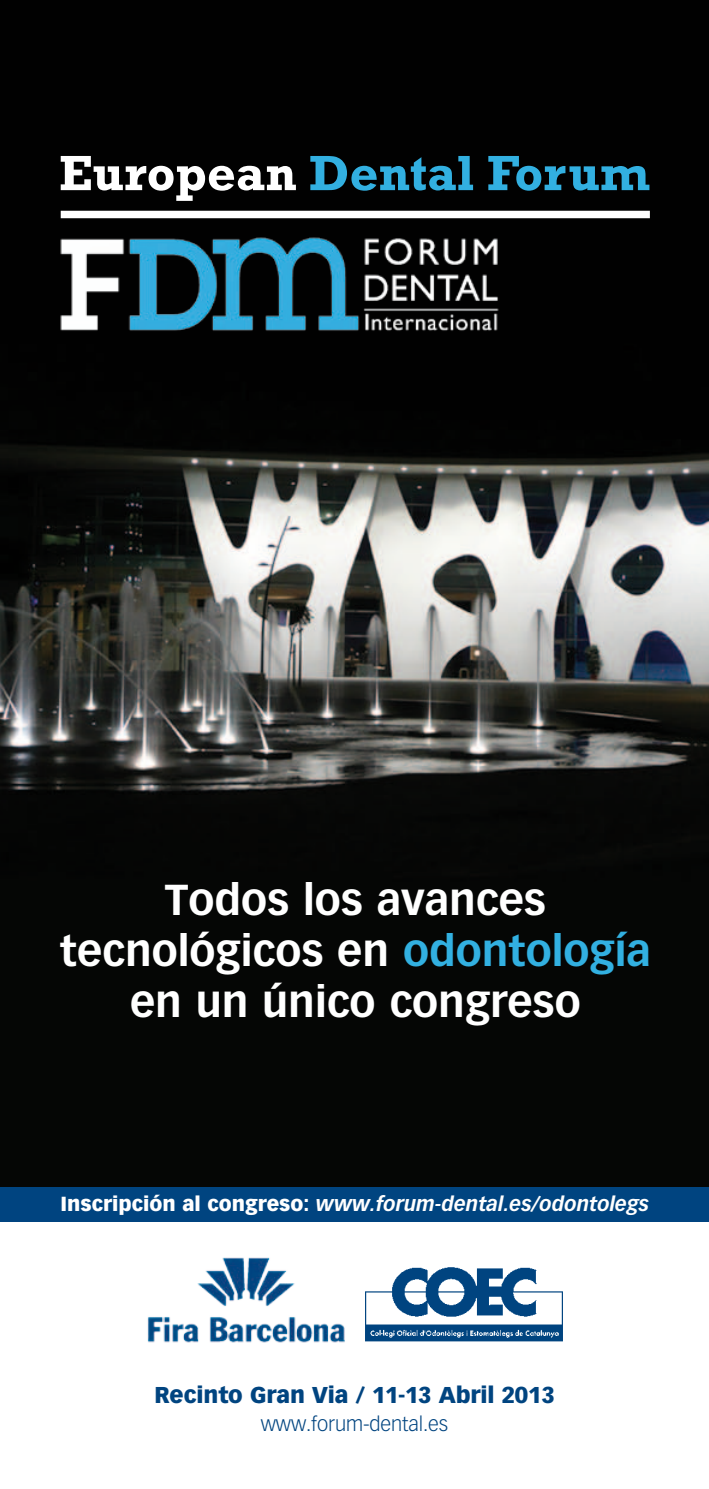
<style>
.page{position:relative;width:709px;height:1489px;background:#fff}
.page>*{position:absolute;margin:0;border:0;box-sizing:border-box;transform-origin:0 0}
.t1{font:700 50.25px "Rockwell";color:#32b0e1}
.t2{font:700 42.5px/51px "Vectora LH";color:#fff;text-align:center}
.t3{font:900 22.5px "Vectora LH";letter-spacing:-.005em;color:#004480}
.t4{font:italic 700 20px "Vectora LH";color:#fff}
.t5{font:300 20px "Vectora LH";letter-spacing:-.005em;color:#004480}
.s1{color:#fff}
.s2{color:#32b0e1}
.s3{font-weight:900;font-style:normal}
</style>
<div class="page">
<div style="left:0;top:1186px;width:709px;height:35px;background:#004480"></div>
<img style="left:147px;top:1257px;width:198px;height:86px">
<img style="left:0;top:0;width:709px;height:1186px">
<img style="left:365px;top:1267px;width:198px;height:74px">
<div style="left:61px;top:211px;width:589px;height:7px;background:#fff"></div>
<img style="left:56px;top:224px;width:461px;height:118px">
<p class="t1" style="left:59px;top:143px;width:592px"><span class="s1">European</span> Dental Forum</p>
<p class="t2" style="left:60px;top:874px;width:592px">Todos los avances tecnológicos en <span class="s2">odontología </span>en un único congreso</p>
<p class="t4" style="left:61px;top:1191px;width:590px"><span class="s3">Inscripción al congreso:</span> www.forum-dental.es/odontolegs</p>
<p class="t3" style="left:154px;top:1381px;width:402px">Recinto Gran Via / 11-13 Abril 2013</p>
<p class="t5" style="left:261px;top:1411px;width:189px">www.forum-dental.es</p>
</div>
